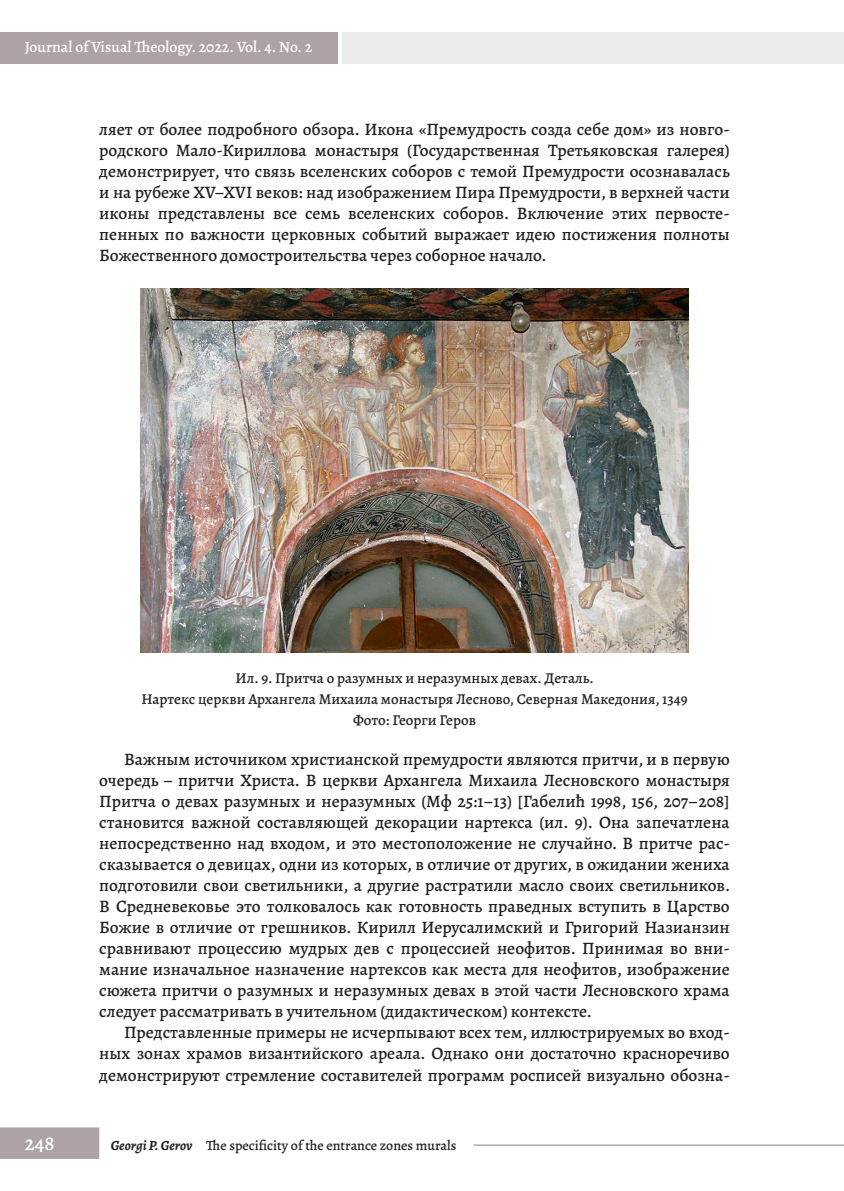
<style>
.page{position:relative;width:844px;height:1191px;background:#fff}
.page>*{position:absolute;margin:0;border:0;box-sizing:border-box;transform-origin:0 0}
.t1{font:500 21px "Alegreya";color:#fff}
.основной_текст{font:500 17.5px/21px "Alegreya";color:#231f20;text-align:justify}
.t2{font:500 15.75px "Alegreya";color:#fff}
.подпись_к_фото{font:500 15.05px "Alegreya";color:#231f20}
.t3{font:500 14px "Alegreya";color:#231f20}
.s1{font-weight:700;font-style:italic}
</style>
<div class="page">
<hr style="left:473px;top:1144px;width:370px;height:1px;background:#8b7a7e">
<div style="left:0;top:1127px;width:99px;height:32px;background:#aea2a5;border:2px solid #aea2a5"></div>
<div style="left:0;top:32px;width:337px;height:32px;background:#aea2a5"></div>
<div style="left:342px;top:32px;width:501px;height:32px;background:#eeebec"></div>
<img style="left:140px;top:288px;width:548px;height:364px">
<p class="t2" style="left:25px;top:37px;width:289px">Journal of Visual Theology. 2022. Vol. 4. No. 2</p>
<p class="основной_текст" style="left:99px;top:119px;width:632px">ляет от более подробного обзора. Икона «Премудрость созда себе дом» из новго&shy;родского Мало-Кириллова монастыря (Государственная Третьяковская галерея) демонстрирует, что связь вселенских соборов с темой Премудрости осознавалась и на рубеже XV–XVI веков: над изображением Пира Премудрости, в верхней части иконы представлены все семь вселенских соборов. Включение этих первосте&shy;пенных по важности церковных событий выражает идею постижения полноты Божественного домостроительства через соборное начало.</p>
<p class="подпись_к_фото" style="left:235px;top:668px;width:359px">Ил. 9. Притча о разумных и неразумных девах. Деталь.</p>
<p class="подпись_к_фото" style="left:141px;top:689px;width:547px">Нартекс церкви Архангела Михаила монастыря Лесново, Северная Македония, 1349</p>
<p class="подпись_к_фото" style="left:353px;top:710px;width:124px">Фото: Георги Геров</p>
<p class="основной_текст" style="left:99px;top:749px;width:632px;text-indent:25px">Важным источником христианской премудрости являются притчи, и в первую очередь – притчи Христа. В церкви Архангела Михаила Лесновского монастыря Притча о девах разумных и неразумных (Мф 25:1–13) [Габелић 1998, 156, 207–208] становится важной составляющей декорации нартекса (ил. 9). Она запечатлена непосредственно над входом, и это местоположение не случайно. В притче рас&shy;сказывается о девицах, одни из которых, в отличие от других, в ожидании жениха подготовили свои светильники, а другие растратили масло своих светильников.<br>В Средневековье это толковалось как готовность праведных вступить в Царство Божие в отличие от грешников. Кирилл Иерусалимский и Григорий Назианзин сравнивают процессию мудрых дев с процессией неофитов. Принимая во вни&shy;мание изначальное назначение нартексов как места для неофитов, изображение сюжета притчи о разумных и неразумных девах в этой части Лесновского храма следует рассматривать в учительном (дидактическом) контексте.</p>
<p class="основной_текст" style="left:99px;top:1022px;width:632px;text-indent:25px">Представленные примеры не исчерпывают всех тем, иллюстрируемых во вход&shy;ных зонах храмов византийского ареала. Однако они достаточно красноречиво демонстрируют стремление составителей программ росписей визуально обозна-</p>
<p class="t1" style="left:25px;top:1129px;width:31px">248</p>
<p class="t3" style="left:111px;top:1136px;width:347px"><span class="s1">Georgi P. Gerov</span> The specificity of the entrance zones murals</p>
</div>
